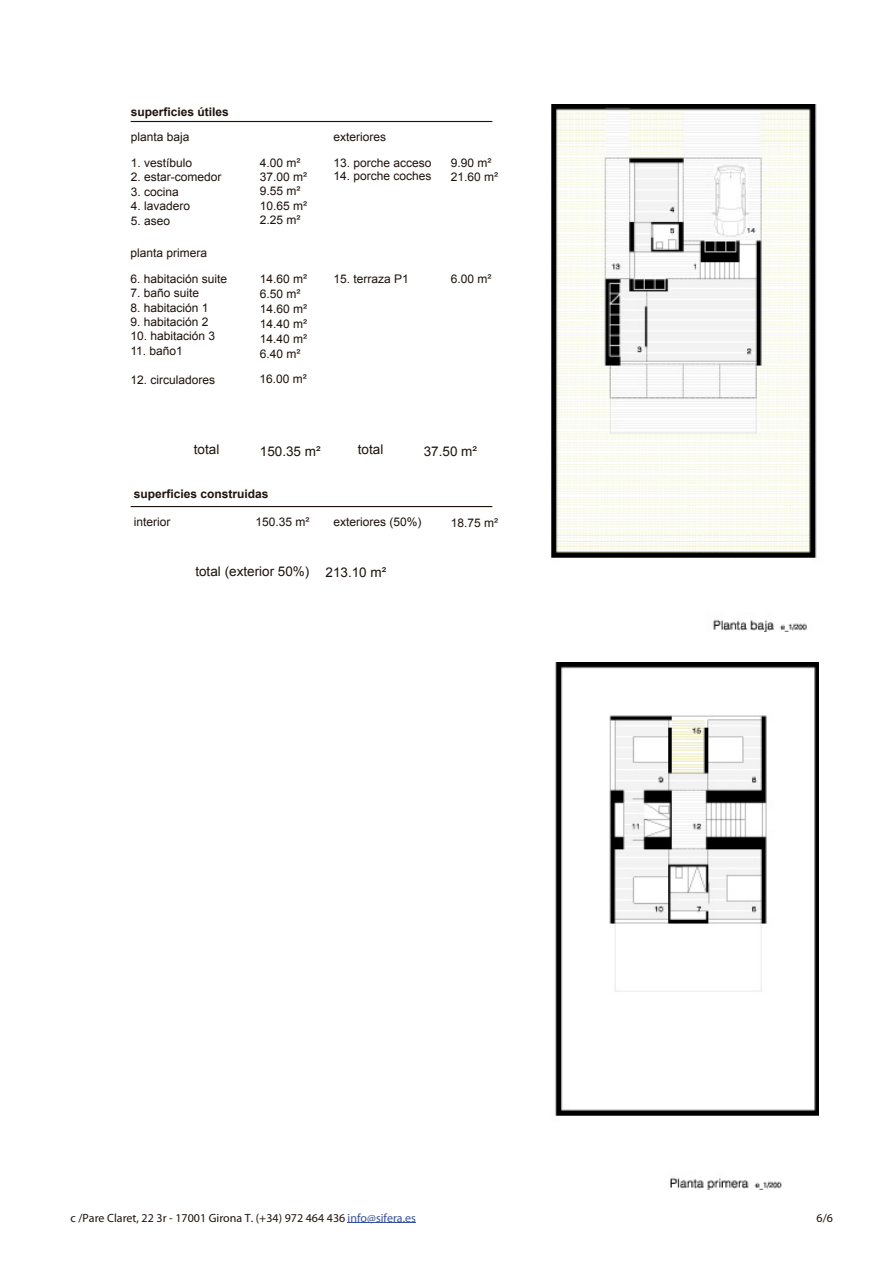
<style>
.page{position:relative;width:893px;height:1263px;background:#fff}
.page>*{position:absolute;margin:0;border:0;box-sizing:border-box;transform-origin:0 0}
.t1{font:13.35px "Arial";color:#1e120d}
.t2{font:12px "Myriad Pro";color:#1e120d}
.t3{font:11.85px/14.2px "Arial";color:#1e120d}
.t4{font:700 11.85px "Arial";color:#1e120d}
.s1{color:#35509c}
</style>
<div class="page">
<hr style="left:348px;top:1222px;width:68px;height:1px;background:#35509c">
<hr style="left:131px;top:121px;width:361px;height:1px;background:#1e120d">
<hr style="left:131px;top:506px;width:361px;height:1px;background:#1e120d">
<img style="left:551px;top:104px;width:266px;height:527px">
<img style="left:555px;top:662px;width:263px;height:527px">
<p class="t4" style="left:131px;top:104px;width:100px">superficies útiles</p>
<p class="t3" style="left:131px;top:130px;width:60px">planta baja</p>
<p class="t3" style="left:131px;top:156px;width:63px">1. vestíbulo</p>
<p class="t3" style="left:131px;top:170px;width:92px">2. estar-comedor</p>
<p class="t3" style="left:131px;top:185px;width:50px">3. cocina</p>
<p class="t3" style="left:131px;top:199px;width:61px">4. lavadero</p>
<p class="t3" style="left:131px;top:213px;width:41px">5. aseo</p>
<p class="t3" style="left:130px;top:246px;width:78px">planta primera</p>
<p class="t3" style="left:130px;top:272px;width:98px">6. habitación suite</p>
<p class="t3" style="left:130px;top:286px;width:70px">7. baño suite</p>
<p class="t3" style="left:130px;top:300px;width:80px">8. habitación 1</p>
<p class="t3" style="left:130px;top:315px;width:80px">9. habitación 2</p>
<p class="t3" style="left:130px;top:329px;width:86px">10. habitación 3</p>
<p class="t3" style="left:130px;top:344px;width:54px">11. baño1</p>
<p class="t3" style="left:130px;top:372px;width:86px">12. circuladores</p>
<p class="t3" style="left:260px;top:156px;width:49px">4.00 m²<br>37.00 m²<br>9.55 m²<br>10.65 m²<br>2.25 m²</p>
<p class="t3" style="left:260px;top:271px;width:49px;line-height:15px">14.60 m²<br>6.50 m²<br>14.60 m²<br>14.40 m²<br>14.40 m²<br>6.40 m²</p>
<p class="t3" style="left:260px;top:372px;width:49px">16.00 m²</p>
<p class="t3" style="left:333px;top:130px;width:54px">exteriores</p>
<p class="t3" style="left:333px;top:156px;width:100px">13. porche acceso</p>
<p class="t3" style="left:333px;top:169px;width:100px">14. porche coches</p>
<p class="t3" style="left:451px;top:156px;width:49px">9.90 m²<br>21.60 m²</p>
<p class="t3" style="left:333px;top:272px;width:77px">15. terraza P1</p>
<p class="t3" style="left:451px;top:272px;width:42px">6.00 m²</p>
<p class="t1" style="left:194px;top:440px;width:27px">total</p>
<p class="t1" style="left:260px;top:442px;width:62px">150.35 m²</p>
<p class="t1" style="left:358px;top:440px;width:27px">total</p>
<p class="t1" style="left:424px;top:442px;width:55px">37.50 m²</p>
<p class="t4" style="left:134px;top:486px;width:136px">superficies construidas</p>
<p class="t3" style="left:134px;top:515px;width:38px">interior</p>
<p class="t3" style="left:255px;top:515px;width:56px">150.35 m²</p>
<p class="t3" style="left:333px;top:515px;width:90px">exteriores (50%)</p>
<p class="t1" style="left:195px;top:563px;width:192px">total (exterior 50%) 213.10 m²</p>
<p class="t3" style="left:451px;top:516px;width:49px">18.75 m²</p>
<p class="t2" style="left:71px;top:1210px;width:347px">c /Pare Claret, 22 3r - 17001 Girona T. (+34) 972 464 436 <span class="s1">info@sifera.es</span></p>
<p class="t2" style="left:816px;top:1210px;width:18px">6/6</p>
</div>
